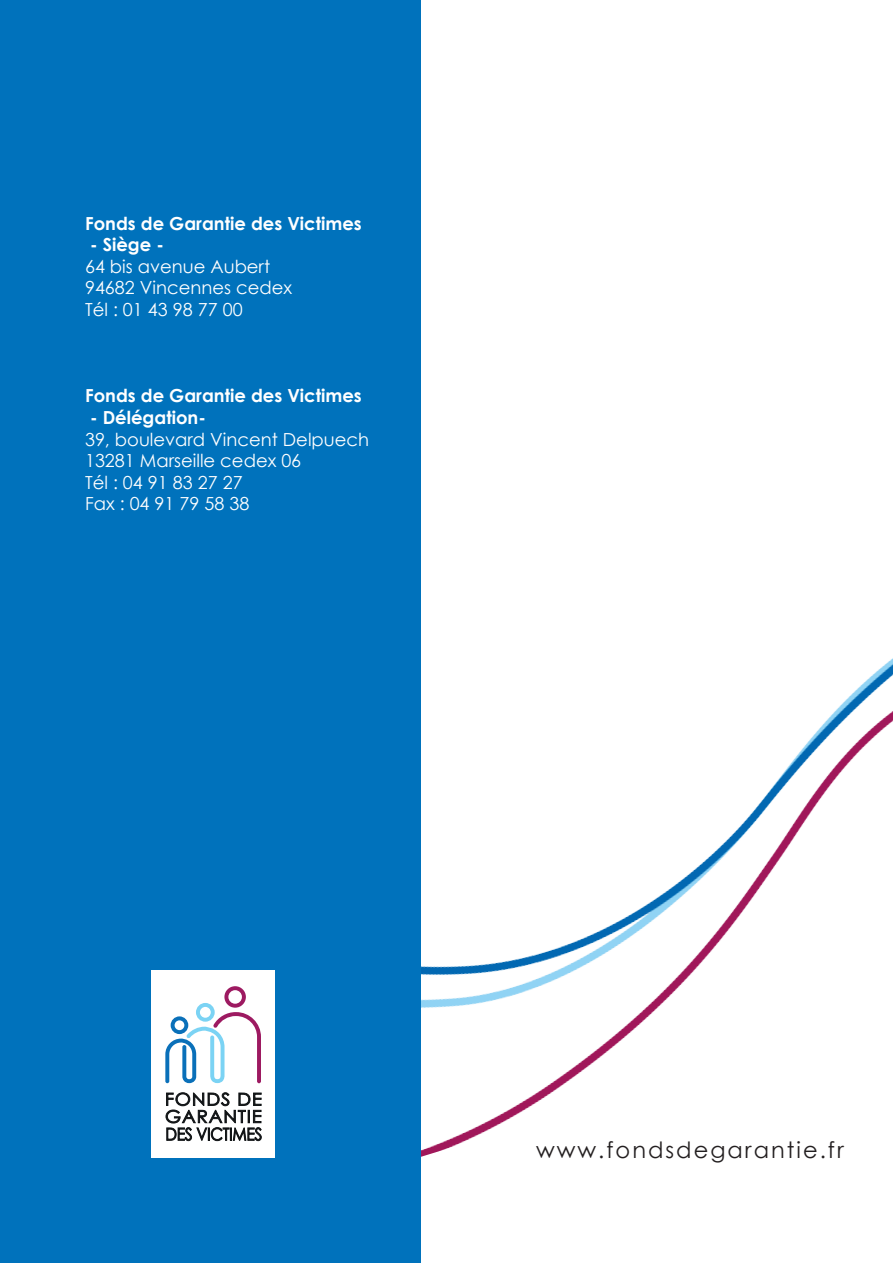
<style>
.page{position:relative;width:893px;height:1263px;background:#fff}
.page>*{position:absolute;margin:0;border:0;box-sizing:border-box;transform-origin:0 0}
.t1{font:22.5px "Century Gothic";letter-spacing:.09em;color:#231f20}
.t2{font:18px "Century Gothic";color:#fff}
.t3{font:700 18px "Century Gothic";color:#fff}
</style>
<div class="page">
<img style="left:421px;top:658px;width:472px;height:499px">
<div style="left:0;top:0;width:421px;height:1263px;background:#0072bc"></div>
<div style="left:151px;top:970px;width:124px;height:187px;background:#fff"></div>
<svg style="left:165px;top:986px;width:96px;height:97px"></svg>
<svg style="left:165px;top:1092px;width:97px;height:49px"></svg>
<p class="t3" style="left:85px;top:209px;width:278px">Fonds de Garantie des Victimes</p>
<p class="t3" style="left:90px;top:231px;width:75px">- Siège -</p>
<p class="t2" style="left:85px;top:254px;width:187px">64 bis avenue Aubert</p>
<p class="t2" style="left:85px;top:275px;width:209px">94682 Vincennes cedex</p>
<p class="t2" style="left:85px;top:297px;width:159px">Tél : 01 43 98 77 00</p>
<p class="t3" style="left:85px;top:382px;width:278px">Fonds de Garantie des Victimes</p>
<p class="t3" style="left:90px;top:404px;width:117px">- Délégation-</p>
<p class="t2" style="left:85px;top:426px;width:286px">39, boulevard Vincent Delpuech</p>
<p class="t2" style="left:85px;top:448px;width:218px">13281 Marseille cedex 06</p>
<p class="t2" style="left:85px;top:470px;width:159px">Tél : 04 91 83 27 27</p>
<p class="t2" style="left:85px;top:491px;width:166px">Fax : 04 91 79 58 38</p>
<p class="t1" style="left:536px;top:1134px;width:309px">www.fondsdegarantie.fr</p>
</div>
